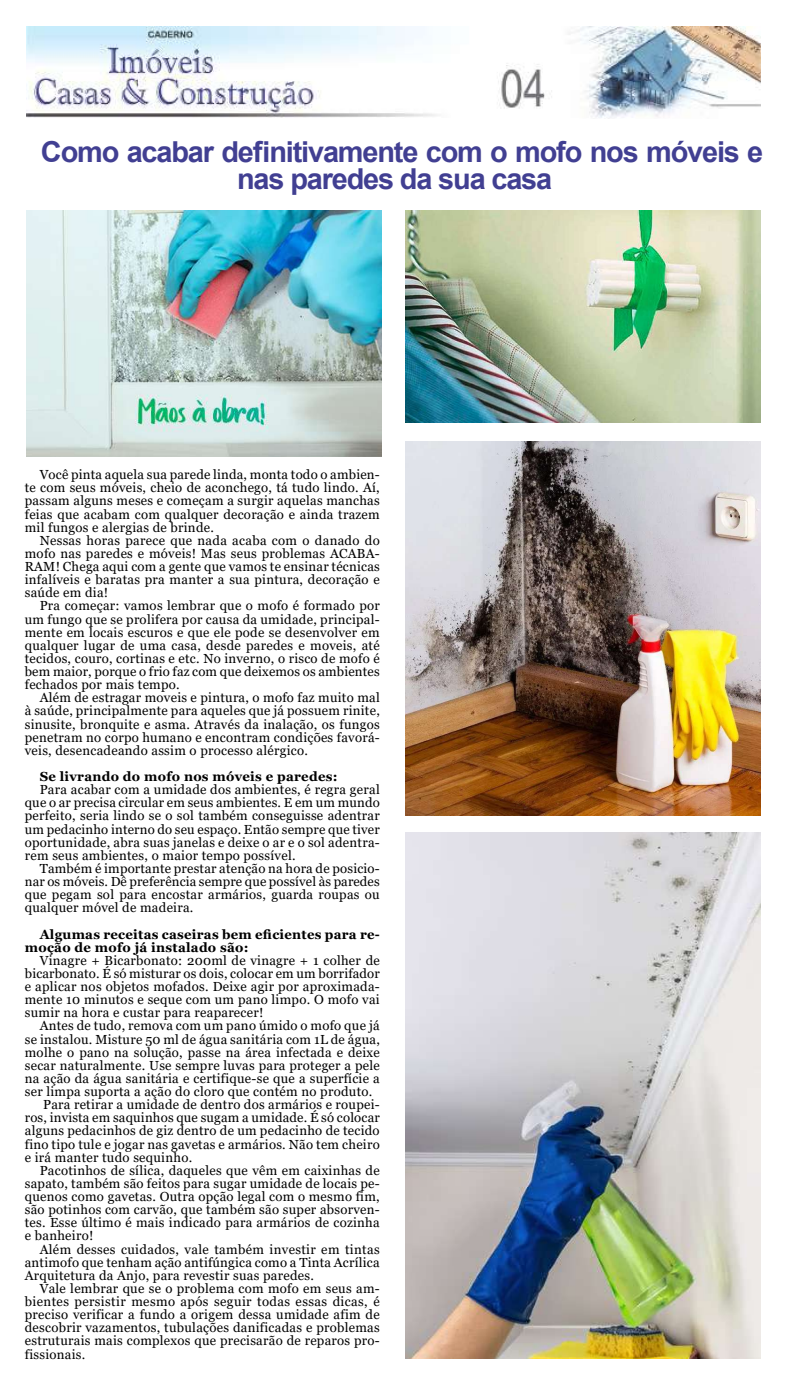
<style>
.page{position:relative;width:787px;height:1389px;background:#fff}
.page>*{position:absolute;margin:0;border:0;box-sizing:border-box;transform-origin:0 0}
.t1{font:700 28.88px/27.1px "Arial";letter-spacing:-.04em;color:#413f92;text-align:center}
.t2{font:13.12px/13.1px "Georgia";letter-spacing:.02em;color:#000;text-align:justify}
.t3{font:700 13.12px/13.1px "Georgia";letter-spacing:.02em;color:#000}
</style>
<div class="page">
<img style="left:26px;top:26px;width:734px;height:93px">
<img style="left:26px;top:211px;width:355px;height:245px">
<img style="left:406px;top:211px;width:354px;height:211px">
<img style="left:406px;top:442px;width:354px;height:373px">
<img style="left:406px;top:832px;width:354px;height:527px">
<h1 class="t1" style="left:41px;top:138px;width:723px">Como acabar definitivamente com o mofo nos móveis e nas paredes da sua casa</h1>
<p class="t2" style="left:25px;top:468px;width:356px;text-indent:15px">Você pinta aquela sua parede linda, monta todo o ambien&shy;te com seus móveis, cheio de aconchego, tá tudo lindo. Aí, passam alguns meses e começam a surgir aquelas manchas feias que acabam com qualquer decoração e ainda trazem mil fungos e alergias de brinde.</p>
<p class="t2" style="left:25px;top:534px;width:356px;text-indent:15px">Nessas horas parece que nada acaba com o danado do mofo nas paredes e móveis! Mas seus problemas ACABA-RAM! Chega aqui com a gente que vamos te ensinar técnicas infalíveis e baratas pra manter a sua pintura, decoração e saúde em dia!</p>
<p class="t2" style="left:25px;top:600px;width:356px;text-indent:15px">Pra começar: vamos lembrar que o mofo é formado por um fungo que se prolifera por causa da umidade, principal&shy;mente em locais escuros e que ele pode se desenvolver em qualquer lugar de uma casa, desde paredes e moveis, até tecidos, couro, cortinas e etc. No inverno, o risco de mofo é bem maior, porque o frio faz com que deixemos os ambientes fechados por mais tempo.</p>
<p class="t2" style="left:25px;top:692px;width:356px;text-indent:15px">Além de estragar moveis e pintura, o mofo faz muito mal à saúde, principalmente para aqueles que já possuem rinite, sinusite, bronquite e asma. Através da inalação, os fungos penetram no corpo humano e encontram condições favorá&shy;veis, desencadeando assim o processo alérgico.</p>
<p class="t3" style="left:40px;top:770px;width:299px">Se livrando do mofo nos móveis e paredes:</p>
<p class="t2" style="left:25px;top:783px;width:356px;text-indent:15px">Para acabar com a umidade dos ambientes, é regra geral que o ar precisa circular em seus ambientes. E em um mundo perfeito, seria lindo se o sol também conseguisse adentrar um pedacinho interno do seu espaço. Então sempre que tiver oportunidade, abra suas janelas e deixe o ar e o sol adentra&shy;rem seus ambientes, o maior tempo possível.</p>
<p class="t2" style="left:25px;top:862px;width:356px;text-indent:15px">Também é importante prestar atenção na hora de posicio&shy;nar os móveis. Dê preferência sempre que possível às paredes que pegam sol para encostar armários, guarda roupas ou qualquer móvel de madeira.</p>
<p class="t3" style="left:25px;top:928px;width:356px;text-indent:15px">Algumas receitas caseiras bem eficientes para re&shy;moção de mofo já instalado são:</p>
<p class="t2" style="left:25px;top:954px;width:356px;text-indent:15px">Vinagre + Bicarbonato: 200ml de vinagre + 1 colher de bicarbonato. É só misturar os dois, colocar em um borrifador e aplicar nos objetos mofados. Deixe agir por aproximada&shy;mente 10 minutos e seque com um pano limpo. O mofo vai sumir na hora e custar para reaparecer!</p>
<p class="t2" style="left:40px;top:1020px;width:341px">Antes de tudo, remova com um pano úmido o mofo que já</p>
<p class="t2" style="left:25px;top:1033px;width:356px">se instalou. Misture 50 ml de água sanitária com 1L de água,</p>
<p class="t2" style="left:25px;top:1046px;width:356px">molhe o pano na solução, passe na área infectada e deixe</p>
<p class="t2" style="left:25px;top:1059px;width:356px">secar naturalmente. Use sempre luvas para proteger a pele</p>
<p class="t2" style="left:25px;top:1072px;width:356px">na ação da água sanitária e certifique-se que a superfície a</p>
<p class="t2" style="left:25px;top:1085px;width:349px">ser limpa suporta a ação do cloro que contém no produto.</p>
<p class="t2" style="left:43px;top:1098px;width:338px">Para retirar a umidade de dentro dos armários e roupei-</p>
<p class="t2" style="left:25px;top:1112px;width:356px">ros, invista em saquinhos que sugam a umidade. É só colocar</p>
<p class="t2" style="left:25px;top:1125px;width:356px">alguns pedacinhos de giz dentro de um pedacinho de tecido</p>
<p class="t2" style="left:25px;top:1138px;width:356px">fino tipo tule e jogar nas gavetas e armários. Não tem cheiro</p>
<p class="t2" style="left:25px;top:1151px;width:169px">e irá manter tudo sequinho.</p>
<p class="t2" style="left:40px;top:1164px;width:341px">Pacotinhos de sílica, daqueles que vêm em caixinhas de</p>
<p class="t2" style="left:25px;top:1177px;width:356px">sapato, também são feitos para sugar umidade de locais pe-</p>
<p class="t2" style="left:25px;top:1190px;width:356px">quenos como gavetas. Outra opção legal com o mesmo fim,</p>
<p class="t2" style="left:25px;top:1203px;width:356px">são potinhos com carvão, que também são super absorven-</p>
<p class="t2" style="left:25px;top:1217px;width:356px">tes. Esse último é mais indicado para armários de cozinha</p>
<p class="t2" style="left:25px;top:1230px;width:70px">e banheiro!</p>
<p class="t2" style="left:40px;top:1243px;width:341px">Além desses cuidados, vale também investir em tintas</p>
<p class="t2" style="left:25px;top:1256px;width:356px">antimofo que tenham ação antifúngica como a Tinta Acrílica</p>
<p class="t2" style="left:25px;top:1269px;width:290px">Arquitetura da Anjo, para revestir suas paredes.</p>
<p class="t2" style="left:40px;top:1282px;width:341px">Vale lembrar que se o problema com mofo em seus am-</p>
<p class="t2" style="left:25px;top:1295px;width:356px">bientes persistir mesmo após seguir todas essas dicas, é</p>
<p class="t2" style="left:25px;top:1308px;width:356px">preciso verificar a fundo a origem dessa umidade afim de</p>
<p class="t2" style="left:25px;top:1322px;width:356px">descobrir vazamentos, tubulações danificadas e problemas</p>
<p class="t2" style="left:25px;top:1335px;width:356px">estruturais mais complexos que precisarão de reparos pro-</p>
<p class="t2" style="left:25px;top:1348px;width:62px">fissionais.</p>
</div>
